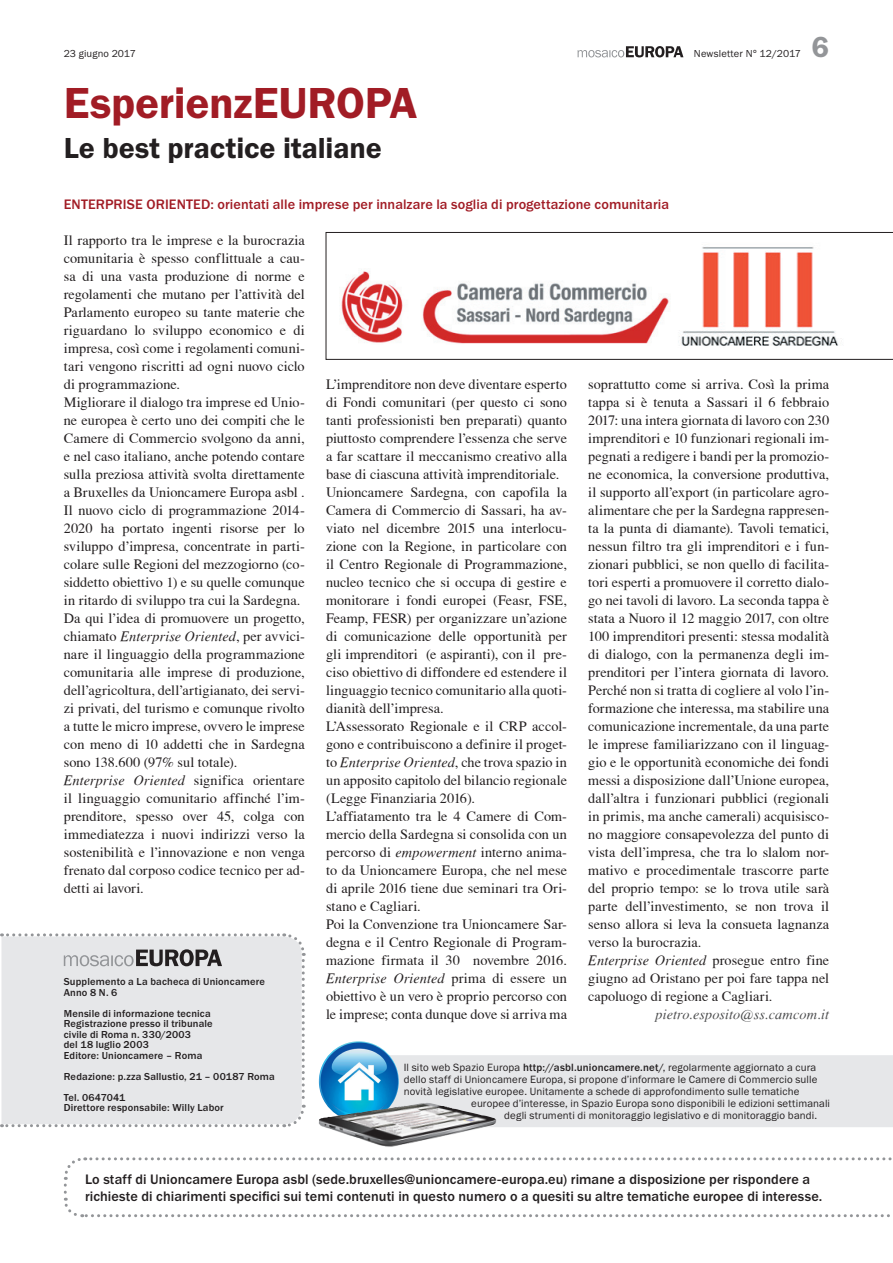
<style>
.page{position:relative;width:893px;height:1263px;background:#fff}
.page>*{position:absolute;margin:0;border:0;box-sizing:border-box;transform-origin:0 0}
.t1{font:600 45px "Franklin Gothic Itc T";letter-spacing:-.005em;color:#a11c25}
.t2{font:600 30px "Franklin Gothic Itc T";color:#231f20}
.t3{font:600 30px "Franklin Gothic Itc T";color:#939598}
.t4{font:14.25px/18px "T Acc LAD";letter-spacing:.005em;color:#231f20}
.t5{font:500 14.25px/17.1px "Franklin Gothic Itc T";letter-spacing:.005em;color:#231f20}
.t6{font:14.25px "T Acc LAD Italic";letter-spacing:.005em;color:#231f20}
.t7{font:500 14.25px "Franklin Gothic Itc T";letter-spacing:.005em;color:#a11c25}
.t8{font:14.25px "T Acc LAD Italic";letter-spacing:.005em;color:#4b4c4d}
.t9{font:10.95px "Franklin Gothic Itc T";letter-spacing:.015em;color:#231f20}
.t10{font:500 10.5px/10.5px "Franklin Gothic Itc T";letter-spacing:.015em;color:#231f20}
.t11{font:10.5px "Franklin Gothic Itc T";letter-spacing:.015em;color:#231f20}
.s1{font-family:"T Acc LAD Italic"}
.s2{font-family:"T Acc LAD"}
.s3{font-weight:500}
</style>
<div class="page">
<svg style="left:578px;top:46px;width:105px;height:11px"></svg>
<svg style="left:64px;top:1198px;width:826px;height:20px"></svg>
<svg style="left:63px;top:1157px;width:829px;height:35px"></svg>
<svg style="left:1px;top:933px;width:305px;height:195px;background:#e2e3e5"></svg>
<div style="left:390px;top:1055px;width:503px;height:72px;background:#e6e7e9"></div>
<img style="left:319px;top:1041px;width:80px;height:80px;border-radius:40px">
<img style="left:319px;top:1103px;width:177px;height:44px">
<svg style="left:326px;top:232px;width:567px;height:128px"></svg>
<p class="t11" style="left:64px;top:48px;width:74px">23 giugno 2017</p>
<p class="t11" style="left:694px;top:48px;width:109px">Newsletter N° 12/2017</p>
<h1 class="t1" style="left:64px;top:77px;width:355px">EsperienzEUROPA</h1>
<h2 class="t2" style="left:64px;top:131px;width:319px">Le best practice italiane</h2>
<h2 class="t3" style="left:812px;top:30px;width:19px">6</h2>
<p class="t7" style="left:64px;top:196px;width:607px">ENTERPRISE ORIENTED: orientati alle imprese per innalzare la soglia di progettazione comunitaria</p>
<p class="t4" style="left:64px;top:231px;width:242px">Il rapporto tra le imprese e la burocrazia comunitaria è spesso conflittuale a cau&shy;sa di una vasta produzione di norme e regolamenti che mutano per l’attività del Parlamento europeo su tante materie che riguardano lo sviluppo economico e di impresa, così come i regolamenti comuni&shy;tari vengono riscritti ad ogni nuovo ciclo di programmazione.<br>Migliorare il dialogo tra imprese ed Unio&shy;ne europea è certo uno dei compiti che le Camere di Commercio svolgono da anni, e nel caso italiano, anche potendo contare sulla preziosa attività svolta direttamente a Bruxelles da Unioncamere Europa asbl .<br>Il nuovo ciclo di programmazione 2014- 2020 ha portato ingenti risorse per lo sviluppo d’impresa, concentrate in parti&shy;colare sulle Regioni del mezzogiorno (co&shy;siddetto obiettivo 1) e su quelle comunque in ritardo di sviluppo tra cui la Sardegna.<br>Da qui l’idea di promuovere un progetto, chiamato <span class="s1">Enterprise Oriented</span>, per avvici&shy;nare il linguaggio della programmazione comunitaria alle imprese di produzione, dell’agricoltura, dell’artigianato, dei servi&shy;zi privati, del turismo e comunque rivolto a tutte le micro imprese, ovvero le imprese con meno di 10 addetti che in Sardegna sono 138.600 (97% sul totale).</p>
<p class="t6" style="left:64px;top:772px;width:242px">Enterprise Oriented <span class="s2">significa orientare</span></p>
<p class="t4" style="left:64px;top:789px;width:242px;text-align:justify">il linguaggio comunitario affinché l’im&shy;prenditore, spesso over 45, colga con immediatezza i nuovi indirizzi verso la sostenibilità e l’innovazione e non venga frenato dal corposo codice tecnico per ad&shy;detti ai lavori.</p>
<p class="t10" style="left:64px;top:976px;width:203px">Supplemento a La bacheca di Unioncamere<br>Anno 8 N. 6</p>
<p class="t10" style="left:64px;top:1008px;width:150px">Mensile di informazione tecnica<br>Registrazione presso il tribunale civile di Roma n. 330/2003<br>del 18 luglio 2003<br>Editore: Unioncamere – Roma</p>
<p class="t10" style="left:64px;top:1065px;width:213px;line-height:21px">Redazione: p.zza Sallustio, 21 – 00187 Roma<br>Tel. 0647041</p>
<p class="t10" style="left:64px;top:1102px;width:161px">Direttore responsabile: Willy Labor</p>
<p class="t4" style="left:326px;top:375px;width:242px">L’imprenditore non deve diventare esperto di Fondi comunitari (per questo ci sono tanti professionisti ben preparati) quanto piuttosto comprendere l’essenza che serve a far scattare il meccanismo creativo alla base di ciascuna attività imprenditoriale.<br>Unioncamere Sardegna, con capofila la Camera di Commercio di Sassari, ha av&shy;viato nel dicembre 2015 una interlocu&shy;zione con la Regione, in particolare con il Centro Regionale di Programmazione, nucleo tecnico che si occupa di gestire e monitorare i fondi europei (Feasr, FSE, Feamp, FESR) per organizzare un’azione di comunicazione delle opportunità per gli imprenditori (e aspiranti), con il pre&shy;ciso obiettivo di diffondere ed estendere il linguaggio tecnico comunitario alla quoti&shy;dianità dell’impresa.<br>L’Assessorato Regionale e il CRP accol&shy;gono e contribuiscono a definire il proget&shy;to <span class="s1">Enterprise Oriented</span>, che trova spazio in un apposito capitolo del bilancio regionale (Legge Finanziaria 2016).<br>L’affiatamento tra le 4 Camere di Com&shy;mercio della Sardegna si consolida con un percorso di <span class="s1">empowerment</span> interno anima&shy;to da Unioncamere Europa, che nel mese di aprile 2016 tiene due seminari tra Ori&shy;stano e Cagliari.<br>Poi la Convenzione tra Unioncamere Sar&shy;degna e il Centro Regionale di Program&shy;mazione firmata il 30 novembre 2016.</p>
<p class="t6" style="left:326px;top:970px;width:242px">Enterprise Oriented <span class="s2">prima di essere un</span></p>
<p class="t4" style="left:326px;top:987px;width:242px">obiettivo è un vero è proprio percorso con le imprese; conta dunque dove si arriva ma</p>
<p class="t4" style="left:588px;top:375px;width:242px;text-align:justify">soprattutto come si arriva. Così la prima tappa si è tenuta a Sassari il 6 febbraio 2017: una intera giornata di lavoro con 230 imprenditori e 10 funzionari regionali im&shy;pegnati a redigere i bandi per la promozio&shy;ne economica, la conversione produttiva, il supporto all’export (in particolare agro&shy;alimentare che per la Sardegna rappresen&shy;ta la punta di diamante). Tavoli tematici, nessun filtro tra gli imprenditori e i fun&shy;zionari pubblici, se non quello di facilita&shy;tori esperti a promuovere il corretto dialo&shy;go nei tavoli di lavoro. La seconda tappa è stata a Nuoro il 12 maggio 2017, con oltre 100 imprenditori presenti: stessa modalità di dialogo, con la permanenza degli im&shy;prenditori per l’intera giornata di lavoro.<br>Perché non si tratta di cogliere al volo l’in&shy;formazione che interessa, ma stabilire una comunicazione incrementale, da una parte le imprese familiarizzano con il linguag&shy;gio e le opportunità economiche dei fondi messi a disposizione dall’Unione europea, dall’altra i funzionari pubblici (regionali in primis, ma anche camerali) acquisisco&shy;no maggiore consapevolezza del punto di vista dell’impresa, che tra lo slalom nor&shy;mativo e procedimentale trascorre parte del proprio tempo: se lo trova utile sarà parte dell’investimento, se non trova il senso allora si leva la consueta lagnanza verso la burocrazia.</p>
<p class="t6" style="left:588px;top:952px;width:242px">Enterprise Oriented <span class="s2">prosegue entro fine</span></p>
<p class="t4" style="left:588px;top:969px;width:242px">giugno ad Oristano per poi fare tappa nel capoluogo di regione a Cagliari.</p>
<p class="t8" style="left:655px;top:1006px;width:175px">pietro.esposito@ss.camcom.it</p>
<p class="t9" style="left:404px;top:1060px;width:414px">Il sito web Spazio Europa <span class="s3">http://asbl.unioncamere.net/</span>, regolarmente aggiornato a cura</p>
<p class="t9" style="left:404px;top:1072px;width:415px">dello staff di Unioncamere Europa, si propone d’informare le Camere di Commercio sulle</p>
<p class="t9" style="left:404px;top:1084px;width:397px">novità legislative europee. Unitamente a schede di approfondimento sulle tematiche</p>
<p class="t9" style="left:471px;top:1096px;width:360px">europee d’interesse, in Spazio Europa sono disponibili le edizioni settimanali</p>
<p class="t9" style="left:504px;top:1109px;width:314px">degli strumenti di monitoraggio legislativo e di monitoraggio bandi.</p>
<p class="t5" style="left:85px;top:1171px;width:739px">Lo staff di Unioncamere Europa asbl (sede.bruxelles@unioncamere-europa.eu) rimane a disposizione per rispondere a richieste di chiarimenti specifici sui temi contenuti in questo numero o a quesiti su altre tematiche europee di interesse.</p>
</div>
